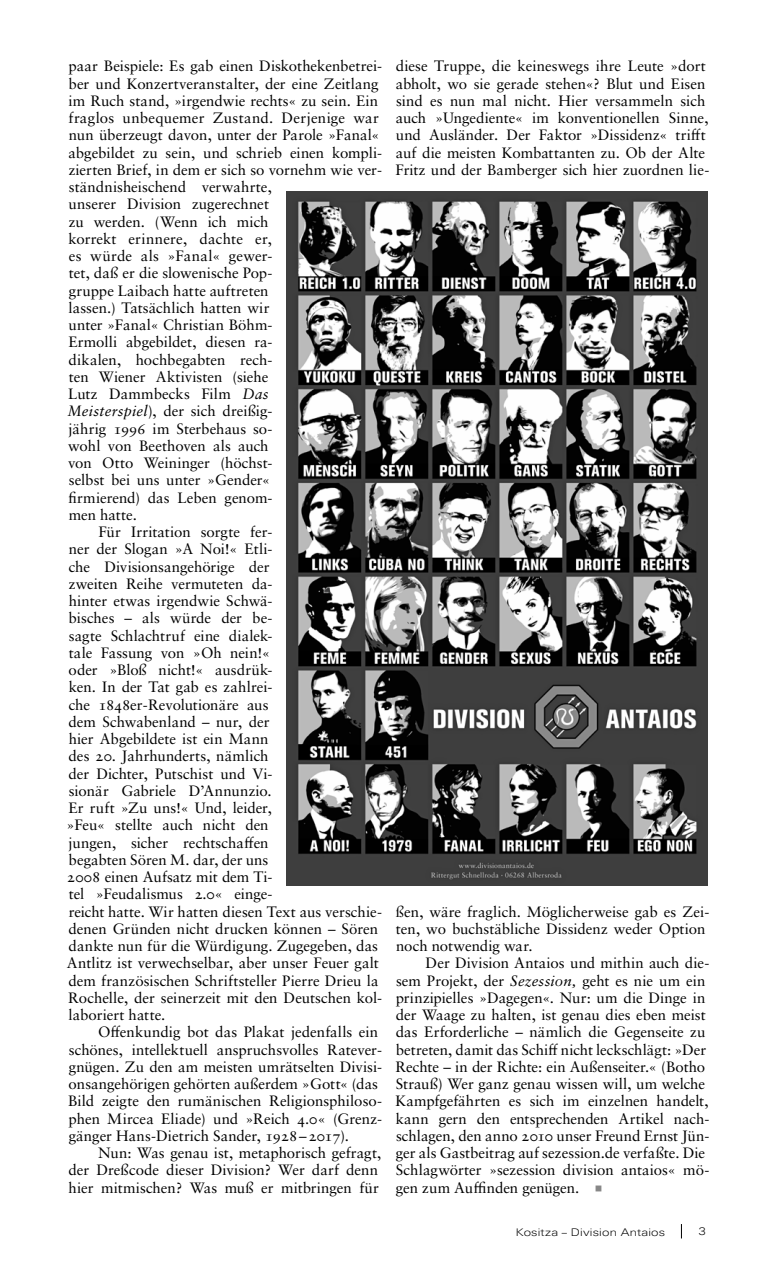
<style>
.page{position:relative;width:766px;height:1263px;background:#fff}
.page>*{position:absolute;margin:0;border:0;box-sizing:border-box;transform-origin:0 0}
.t1{font:15px/17.2px "Sabon LT Pro";color:#000}
.t2{font:15px "Sabon LT Pro";letter-spacing:.02em;color:#000}
.t3{font:300 10.5px "LT Univers Extd";letter-spacing:.02em;color:#000}
.s1{font-style:italic}
.s2{color:#878787}
</style>
<div class="page">
<svg style="left:681px;top:1224px;width:1px;height:14px"></svg>
<img style="left:286px;top:192px;width:421px;height:693px">
<p class="t1" style="left:69px;top:57px;width:315px">paar Beispiele: Es gab einen Diskothekenbetrei-</p>
<p class="t1" style="left:69px;top:74px;width:311px">ber und Konzertveranstalter, der eine Zeitlang</p>
<p class="t1" style="left:69px;top:92px;width:311px">im Ruch stand, »irgendwie rechts« zu sein. Ein</p>
<p class="t1" style="left:69px;top:109px;width:312px">fraglos unbequemer Zustand. Derjenige war</p>
<p class="t1" style="left:69px;top:126px;width:312px">nun überzeugt davon, unter der Parole »Fanal«</p>
<p class="t1" style="left:69px;top:143px;width:315px">abgebildet zu sein, und schrieb einen kompli-</p>
<p class="t1" style="left:69px;top:161px;width:315px">zierten Brief, in dem er sich so vornehm wie ver-</p>
<p class="t1" style="left:69px;top:178px;width:204px">ständnisheischend verwahrte,</p>
<p class="t1" style="left:69px;top:195px;width:202px">unserer Division zugerechnet</p>
<p class="t1" style="left:69px;top:212px;width:201px">zu werden. (Wenn ich mich</p>
<p class="t1" style="left:69px;top:230px;width:205px">korrekt erinnere, dachte er,</p>
<p class="t2" style="left:69px;top:246px;width:205px">es würde als »Fanal« gewer-</p>
<p class="t1" style="left:69px;top:264px;width:205px">tet, daß er die slowenische Pop-</p>
<p class="t1" style="left:69px;top:281px;width:201px">gruppe Laibach hatte auftreten</p>
<p class="t1" style="left:69px;top:299px;width:202px">lassen.) Tatsächlich hatten wir</p>
<p class="t1" style="left:69px;top:316px;width:205px">unter »Fanal« Christian Böhm-</p>
<p class="t1" style="left:68px;top:333px;width:206px">Ermolli abgebildet, diesen ra-</p>
<p class="t1" style="left:69px;top:350px;width:205px">dikalen, hochbegabten rech-</p>
<p class="t1" style="left:69px;top:368px;width:201px">ten Wiener Aktivisten (siehe</p>
<p class="t1" style="left:68px;top:385px;width:202px">Lutz Dammbecks Film <span class="s1">Das</span></p>
<p class="t1" style="left:67px;top:402px;width:206px"><span class="s1">Meisterspiel</span>), der sich dreißig-</p>
<p class="t1" style="left:69px;top:419px;width:205px">jährig 1996 im Sterbehaus so-</p>
<p class="t1" style="left:68px;top:437px;width:202px">wohl von Beethoven als auch</p>
<p class="t1" style="left:68px;top:454px;width:206px">von Otto Weininger (höchst-</p>
<p class="t1" style="left:69px;top:471px;width:203px">selbst bei uns unter »Gender«</p>
<p class="t1" style="left:68px;top:488px;width:205px">firmierend) das Leben genom-</p>
<p class="t1" style="left:69px;top:506px;width:70px">men hatte.</p>
<p class="t1" style="left:98px;top:523px;width:176px">Für Irritation sorgte fer-</p>
<p class="t1" style="left:69px;top:540px;width:205px">ner der Slogan »A Noi!« Etli-</p>
<p class="t1" style="left:69px;top:557px;width:202px">che Divisionsangehörige der</p>
<p class="t1" style="left:69px;top:575px;width:205px">zweiten Reihe vermuteten da-</p>
<p class="t1" style="left:69px;top:592px;width:205px">hinter etwas irgendwie Schwä-</p>
<p class="t1" style="left:69px;top:609px;width:205px">bisches – als würde der be-</p>
<p class="t1" style="left:69px;top:626px;width:205px">sagte Schlachtruf eine dialek-</p>
<p class="t1" style="left:69px;top:644px;width:203px">tale Fassung von »Oh nein!«</p>
<p class="t1" style="left:69px;top:661px;width:205px">oder »Bloß nicht!« ausdrüc-</p>
<p class="t1" style="left:69px;top:678px;width:205px">ken. In der Tat gab es zahlrei-</p>
<p class="t1" style="left:69px;top:695px;width:201px">che 1848er-Revolutionäre aus</p>
<p class="t1" style="left:69px;top:713px;width:202px">dem Schwabenland – nur, der</p>
<p class="t1" style="left:69px;top:730px;width:201px">hier Abgebildete ist ein Mann</p>
<p class="t1" style="left:69px;top:747px;width:201px">des 20. Jahrhunderts, nämlich</p>
<p class="t1" style="left:69px;top:764px;width:205px">der Dichter, Putschist und Vi-</p>
<p class="t1" style="left:69px;top:782px;width:204px">sionär Gabriele D’Annunzio.</p>
<p class="t1" style="left:68px;top:799px;width:205px">Er ruft »Zu uns!« Und, leider,</p>
<p class="t1" style="left:67px;top:816px;width:203px">»Feu« stellte auch nicht den</p>
<p class="t1" style="left:69px;top:833px;width:201px">jungen, sicher rechtschaffen</p>
<p class="t1" style="left:69px;top:851px;width:201px">begabten Sören M. dar, der uns</p>
<p class="t1" style="left:67px;top:868px;width:207px">2008 einen Aufsatz mit dem Ti-</p>
<p class="t1" style="left:69px;top:885px;width:205px">tel »Feudalismus 2.0« einge-</p>
<p class="t1" style="left:69px;top:902px;width:315px">reicht hatte. Wir hatten diesen Text aus verschie-</p>
<p class="t1" style="left:69px;top:920px;width:311px">denen Gründen nicht drucken können – Sören</p>
<p class="t1" style="left:69px;top:937px;width:311px">dankte nun für die Würdigung. Zugegeben, das</p>
<p class="t1" style="left:67px;top:954px;width:313px">Antlitz ist verwechselbar, aber unser Feuer galt</p>
<p class="t1" style="left:69px;top:971px;width:311px">dem französischen Schriftsteller Pierre Drieu la</p>
<p class="t1" style="left:68px;top:989px;width:315px">Rochelle, der seinerzeit mit den Deutschen kol-</p>
<p class="t1" style="left:69px;top:1006px;width:98px">laboriert hatte.</p>
<p class="t1" style="left:98px;top:1023px;width:282px">Offenkundig bot das Plakat jedenfalls ein</p>
<p class="t1" style="left:69px;top:1040px;width:315px">schönes, intellektuell anspruchsvolles Ratever-</p>
<p class="t1" style="left:69px;top:1058px;width:315px">gnügen. Zu den am meisten umrätselten Divisi-</p>
<p class="t1" style="left:69px;top:1075px;width:311px">onsangehörigen gehörten außerdem »Gott« (das</p>
<p class="t1" style="left:68px;top:1092px;width:315px">Bild zeigte den rumänischen Religionsphiloso-</p>
<p class="t1" style="left:69px;top:1109px;width:315px">phen Mircea Eliade) und »Reich 4.0« (Grenz-</p>
<p class="t1" style="left:69px;top:1127px;width:281px">gänger Hans-Dietrich Sander, 1928–2017).</p>
<p class="t1" style="left:98px;top:1144px;width:285px">Nun: Was genau ist, metaphorisch gefragt,</p>
<p class="t1" style="left:69px;top:1161px;width:311px">der Dreßcode dieser Division? Wer darf denn</p>
<p class="t1" style="left:69px;top:1178px;width:312px">hier mitmischen? Was muß er mitbringen für</p>
<p class="t1" style="left:395px;top:57px;width:315px">diese Truppe, die keineswegs ihre Leute »dort abholt, wo sie gerade stehen«? Blut und Eisen sind es nun mal nicht. Hier versammeln sich auch »Ungediente« im konventionellen Sinne, und Ausländer. Der Faktor »Dissidenz« trifft auf die meisten Kombattanten zu. Ob der Alte Fritz und der Bamberger sich hier zuordnen lie-</p>
<p class="t1" style="left:396px;top:902px;width:315px">ßen, wäre fraglich. Möglicherweise gab es Zei&shy;ten, wo buchstäbliche Dissidenz weder Option noch notwendig war.</p>
<p class="t1" style="left:395px;top:954px;width:315px;text-indent:30px">Der Division Antaios und mithin auch die&shy;sem Projekt, der <span class="s1">Sezession,</span> geht es nie um ein prinzipielles »Dagegen«. Nur: um die Dinge in der Waage zu halten, ist genau dies eben meist das Erforderliche – nämlich die Gegenseite zu betreten, damit das Schiff nicht leckschlägt: »Der Rechte – in der Richte: ein Außenseiter.« (Botho Strauß) Wer ganz genau wissen will, um welche Kampfgefährten es sich im einzelnen handelt, kann gern den entsprechenden Artikel nach&shy;schlagen, den anno 2010 unser Freund Ernst Jün&shy;ger als Gastbeitrag auf sezession.de verfaßte. Die Schlagwörter »sezession division antaios« mö&shy;gen zum Auffinden genügen. <span class="s2">○</span></p>
<p class="t3" style="left:515px;top:1226px;width:151px">Kositza – Division Antaios</p>
<p class="t3" style="left:698px;top:1225px;width:9px">3</p>
</div>
